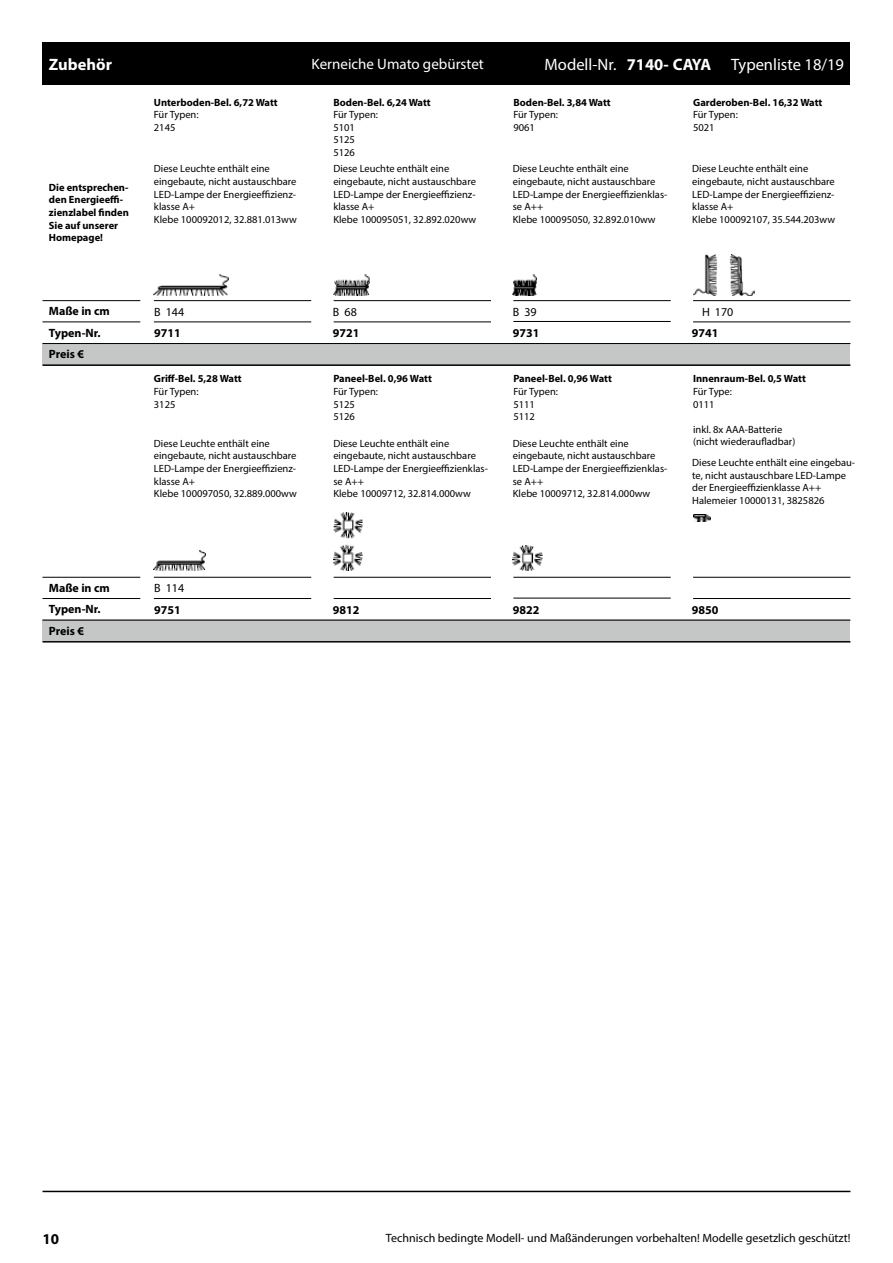
<style>
.page{position:relative;width:893px;height:1263px;background:#fff}
.page>*{position:absolute;margin:0;border:0;box-sizing:border-box;transform-origin:0 0}
.t1{font:16.5px "Myriad Pro";color:#fff}
.t2{font:700 16.5px "Myriad Pro";color:#fff}
.t3{font:15px "Myriad Pro";color:#fff}
.t4{font:700 15px "Myriad Pro";color:#000}
.t5{font:12px "Myriad Pro";color:#000}
.t6{font:700 12px/21.3px "Myriad Pro";color:#000}
.t7{font:10.5px/12.6px "Myriad Pro";color:#000}
.t8{font:700 10.5px/12.6px "Myriad Pro";color:#000}
.s1{font-weight:700}
</style>
<div class="page">
<div style="left:43px;top:43px;width:807px;height:42px;background:#000"></div>
<hr style="left:43px;top:1191px;width:807px;height:1px;background:#000">
<div style="left:42px;top:343px;width:808px;height:21px;background:#c5c6c6"></div>
<img style="left:154px;top:275px;width:75px;height:20px">
<img style="left:333px;top:275px;width:36px;height:20px">
<img style="left:513px;top:275px;width:23px;height:20px">
<img style="left:693px;top:254px;width:61px;height:41px">
<hr style="left:42px;top:300px;width:98px;height:1px;background:#000">
<hr style="left:154px;top:300px;width:157px;height:1px;background:#000">
<hr style="left:334px;top:321px;width:157px;height:1px;background:#000">
<hr style="left:334px;top:300px;width:157px;height:1px;background:#000">
<hr style="left:513px;top:321px;width:158px;height:1px;background:#000">
<hr style="left:513px;top:300px;width:158px;height:1px;background:#000">
<hr style="left:693px;top:321px;width:157px;height:1px;background:#000">
<hr style="left:693px;top:300px;width:157px;height:1px;background:#000">
<hr style="left:154px;top:321px;width:157px;height:1px;background:#000">
<hr style="left:42px;top:343px;width:808px;height:1px;background:#000">
<hr style="left:42px;top:321px;width:98px;height:1px;background:#000">
<hr style="left:42px;top:364px;width:808px;height:2px;background:#000">
<div style="left:42px;top:620px;width:808px;height:21px;background:#c5c6c6"></div>
<img style="left:154px;top:550px;width:51px;height:21px">
<img style="left:333px;top:513px;width:30px;height:58px">
<img style="left:513px;top:545px;width:29px;height:26px">
<img style="left:693px;top:515px;width:17px;height:7px">
<hr style="left:42px;top:577px;width:98px;height:1px;background:#000">
<hr style="left:154px;top:577px;width:157px;height:1px;background:#000">
<hr style="left:334px;top:598px;width:157px;height:1px;background:#000">
<hr style="left:334px;top:577px;width:157px;height:1px;background:#000">
<hr style="left:513px;top:598px;width:158px;height:1px;background:#000">
<hr style="left:513px;top:577px;width:158px;height:1px;background:#000">
<hr style="left:693px;top:598px;width:157px;height:1px;background:#000">
<hr style="left:693px;top:577px;width:157px;height:1px;background:#000">
<hr style="left:154px;top:598px;width:157px;height:1px;background:#000">
<hr style="left:42px;top:620px;width:808px;height:1px;background:#000">
<hr style="left:42px;top:598px;width:98px;height:1px;background:#000">
<hr style="left:42px;top:641px;width:808px;height:1px;background:#000">
<h1 class="t2" style="left:49px;top:54px;width:65px">Zubehör</h1>
<h2 class="t3" style="left:312px;top:55px;width:174px">Kerneiche Umato gebürstet</h2>
<h1 class="t1" style="left:545px;top:54px;width:301px">Modell-Nr. <span class="s1">7140- CAYA</span> Typenliste 18/19</h1>
<p class="t8" style="left:49px;top:180px;width:81px">Die entsprechen&shy;den Energieeffi&shy;zienzlabel finden<br>Sie auf unserer<br>Homepage!</p>
<p class="t8" style="left:154px;top:95px;width:125px">Unterboden-Bel. 6,72 Watt</p>
<p class="t7" style="left:154px;top:108px;width:46px">Für Typen:<br>2145</p>
<p class="t8" style="left:333px;top:95px;width:99px">Boden-Bel. 6,24 Watt</p>
<p class="t7" style="left:333px;top:108px;width:46px">Für Typen:<br>5101<br>5125<br>5126</p>
<p class="t8" style="left:513px;top:95px;width:99px">Boden-Bel. 3,84 Watt</p>
<p class="t7" style="left:513px;top:108px;width:46px">Für Typen:<br>9061</p>
<p class="t8" style="left:693px;top:95px;width:131px">Garderoben-Bel. 16,32 Watt</p>
<p class="t7" style="left:693px;top:108px;width:46px">Für Typen:<br>5021</p>
<p class="t7" style="left:154px;top:162px;width:144px">Diese Leuchte enthält eine eingebaute, nicht austauschbare<br>LED-Lampe der Energieeffizienz&shy;klasse A+<br>Klebe 100092012, 32.881.013ww</p>
<p class="t7" style="left:333px;top:162px;width:144px">Diese Leuchte enthält eine eingebaute, nicht austauschbare<br>LED-Lampe der Energieeffizienz&shy;klasse A+<br>Klebe 100095051, 32.892.020ww</p>
<p class="t7" style="left:513px;top:162px;width:156px">Diese Leuchte enthält eine eingebaute, nicht austauschbare<br>LED-Lampe der Energieeffizienklas&shy;se A++<br>Klebe 100095050, 32.892.010ww</p>
<p class="t7" style="left:692px;top:162px;width:144px">Diese Leuchte enthält eine eingebaute, nicht austauschbare<br>LED-Lampe der Energieeffizienz&shy;klasse A+<br>Klebe 100092107, 35.544.203ww</p>
<p class="t6" style="left:49px;top:300px;width:62px">Maße in cm<br>Typen-Nr.<br>Preis €</p>
<p class="t5" style="left:154px;top:304px;width:32px">B 144</p>
<p class="t5" style="left:333px;top:304px;width:25px">B 68</p>
<p class="t5" style="left:513px;top:304px;width:25px">B 39</p>
<p class="t5" style="left:702px;top:304px;width:33px">H 170</p>
<p class="t6" style="left:154px;top:322px;width:28px">9711</p>
<p class="t6" style="left:333px;top:322px;width:28px">9721</p>
<p class="t6" style="left:513px;top:322px;width:28px">9731</p>
<p class="t6" style="left:692px;top:322px;width:28px">9741</p>
<p class="t8" style="left:154px;top:372px;width:89px">Griff-Bel. 5,28 Watt</p>
<p class="t7" style="left:154px;top:385px;width:46px">Für Typen:<br>3125</p>
<p class="t8" style="left:333px;top:372px;width:100px">Paneel-Bel. 0,96 Watt</p>
<p class="t7" style="left:333px;top:385px;width:46px">Für Typen:<br>5125<br>5126</p>
<p class="t8" style="left:513px;top:372px;width:100px">Paneel-Bel. 0,96 Watt</p>
<p class="t7" style="left:513px;top:385px;width:46px">Für Typen:<br>5111<br>5112</p>
<p class="t7" style="left:154px;top:437px;width:144px">Diese Leuchte enthält eine eingebaute, nicht austauschbare<br>LED-Lampe der Energieeffizienz&shy;klasse A+<br>Klebe 100097050, 32.889.000ww</p>
<p class="t7" style="left:333px;top:437px;width:156px">Diese Leuchte enthält eine eingebaute, nicht austauschbare<br>LED-Lampe der Energieeffizienklas&shy;se A++<br>Klebe 10009712, 32.814.000ww</p>
<p class="t7" style="left:513px;top:437px;width:156px">Diese Leuchte enthält eine eingebaute, nicht austauschbare<br>LED-Lampe der Energieeffizienklas&shy;se A++<br>Klebe 10009712, 32.814.000ww</p>
<p class="t8" style="left:693px;top:372px;width:114px">Innenraum-Bel. 0,5 Watt</p>
<p class="t7" style="left:693px;top:385px;width:40px">Für Type:<br>0111</p>
<p class="t7" style="left:693px;top:423px;width:104px">inkl. 8x AAA-Batterie (nicht wiederaufladbar)</p>
<p class="t7" style="left:692px;top:456px;width:164px">Diese Leuchte enthält eine eingebau&shy;te, nicht austauschbare LED-Lampe der Energieeffizienklasse A++ Halemeier 10000131, 3825826</p>
<p class="t6" style="left:49px;top:577px;width:62px">Maße in cm<br>Typen-Nr.<br>Preis €</p>
<p class="t5" style="left:154px;top:581px;width:32px">B 114</p>
<p class="t6" style="left:154px;top:599px;width:28px">9751</p>
<p class="t6" style="left:333px;top:599px;width:28px">9812</p>
<p class="t6" style="left:513px;top:599px;width:28px">9822</p>
<p class="t6" style="left:692px;top:599px;width:28px">9850</p>
<h2 class="t4" style="left:43px;top:1229px;width:18px">10</h2>
<p class="t5" style="left:386px;top:1231px;width:466px">Technisch bedingte Modell- und Maßänderungen vorbehalten! Modelle gesetzlich geschützt!</p>
</div>
